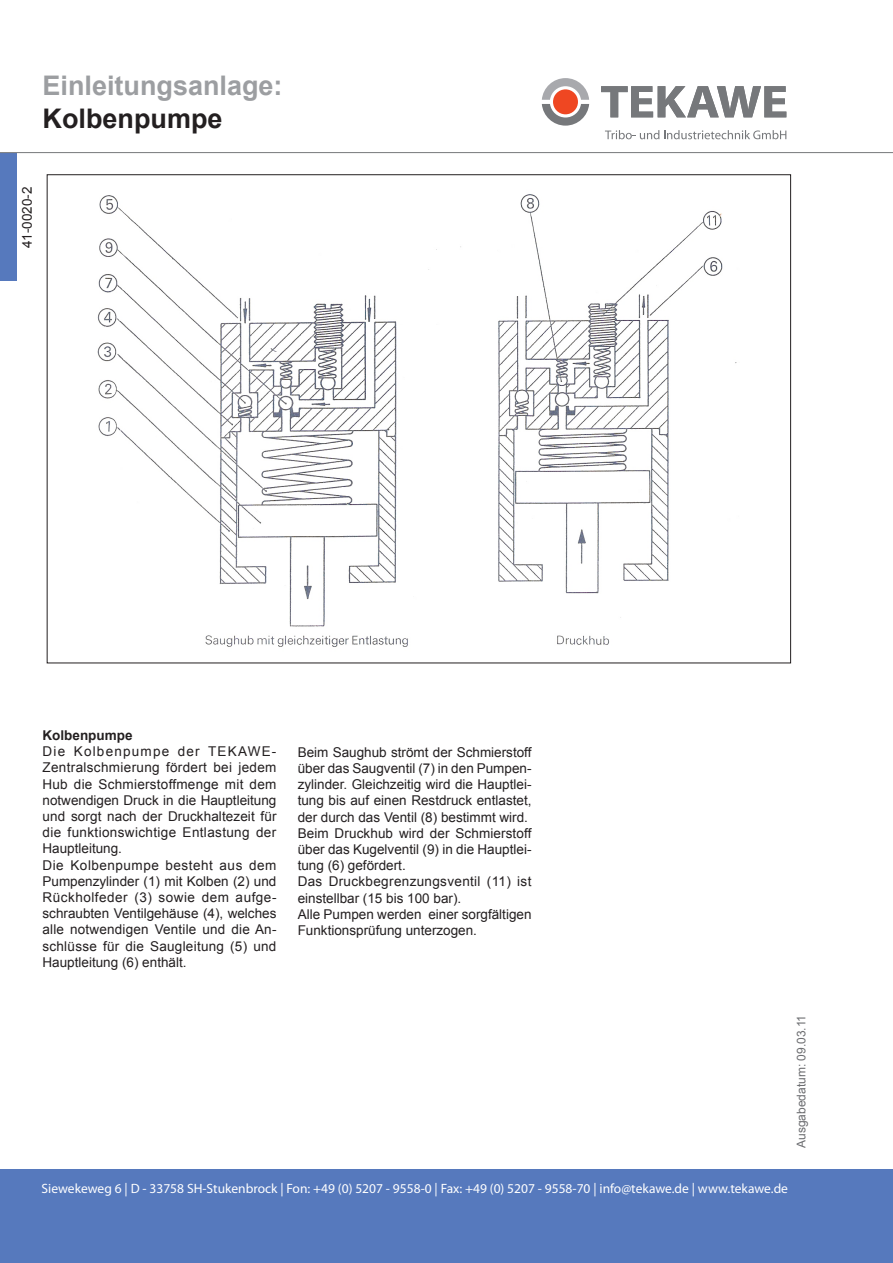
<style>
.page{position:relative;width:893px;height:1263px;background:#fff}
.page>*{position:absolute;margin:0;border:0;box-sizing:border-box;transform-origin:0 0}
.t1{font:700 27px "Arial";color:#9c9ea1}
.t2{font:700 27px "Arial";color:#231f20}
.t3{font:13.5px/16.2px "Arial";letter-spacing:.02em;color:#231f20}
.t4{font:13.5px/16.2px "Arial";color:#231f20}
.t5{font:13.5px "Myriad Pro";color:#fff}
.t6{font:700 13.5px "Arial";color:#231f20}
.t7{font:12px "Arial";color:#6c6d70}
</style>
<div class="page">
<div style="left:0;top:153px;width:17px;height:128px;background:#5679bd"></div>
<div style="left:0;top:1170px;width:893px;height:93px;background:#5679bd"></div>
<hr style="left:0;top:152px;width:893px;height:1px;background:#76787b">
<svg style="left:605px;top:130px;width:181px;height:9px"></svg>
<svg style="left:542px;top:78px;width:47px;height:48px"></svg>
<svg style="left:601px;top:86px;width:185px;height:31px"></svg>
<img style="left:97px;top:194px;width:640px;height:453px">
<h1 class="t1" style="left:43px;top:68px;width:242px">Einleitungsanlage:</h1>
<h1 class="t2" style="left:43px;top:100px;width:182px">Kolbenpumpe</h1>
<p class="t4" style="left:19px;top:248px;width:63px;rotate:-90deg">41-0020-2</p>
<p class="t6" style="left:43px;top:726px;width:92px">Kolbenpumpe</p>
<p class="t3" style="left:43px;top:743px;width:235px">Die Kolbenpumpe der TEKAWE-Zentralschmierung fördert bei jedem Hub die Schmierstoffmenge mit dem notwendigen Druck in die Hauptleitung und sorgt nach der Druckhaltezeit für die funktionswichtige Entlastung der Hauptleitung.<br>Die Kolbenpumpe besteht aus dem Pumpenzylinder (1) mit Kolben (2) und Rückholfeder (3) sowie dem aufge&shy;schraubten Ventilgehäuse (4), welches alle notwendigen Ventile und die An&shy;schlüsse für die Saugleitung (5) und Hauptleitung (6) enthält.</p>
<p class="t4" style="left:298px;top:744px;width:235px">Beim Saughub strömt der Schmierstoff über das Saugventil (7) in den Pumpen&shy;zylinder. Gleichzeitig wird die Hauptlei&shy;tung bis auf einen Restdruck entlastet, der durch das Ventil (8) bestimmt wird.<br>Beim Druckhub wird der Schmierstoff über das Kugelventil (9) in die Hauptlei&shy;tung (6) gefördert.<br>Das Druckbegrenzungsventil (11) ist einstellbar (15 bis 100 bar).<br>Alle Pumpen werden einer sorgfältigen Funktionsprüfung unterzogen.</p>
<p class="t7" style="left:793px;top:1148px;width:135px;rotate:-90deg">Ausgabedatum: 09.03.11</p>
<p class="t5" style="left:42px;top:1180px;width:748px">Siewekeweg 6 | D - 33758 SH-Stukenbrock | Fon: +49 (0) 5207 - 9558-0 | Fax: +49 (0) 5207 - 9558-70 | info@tekawe.de | www.tekawe.de</p>
</div>
